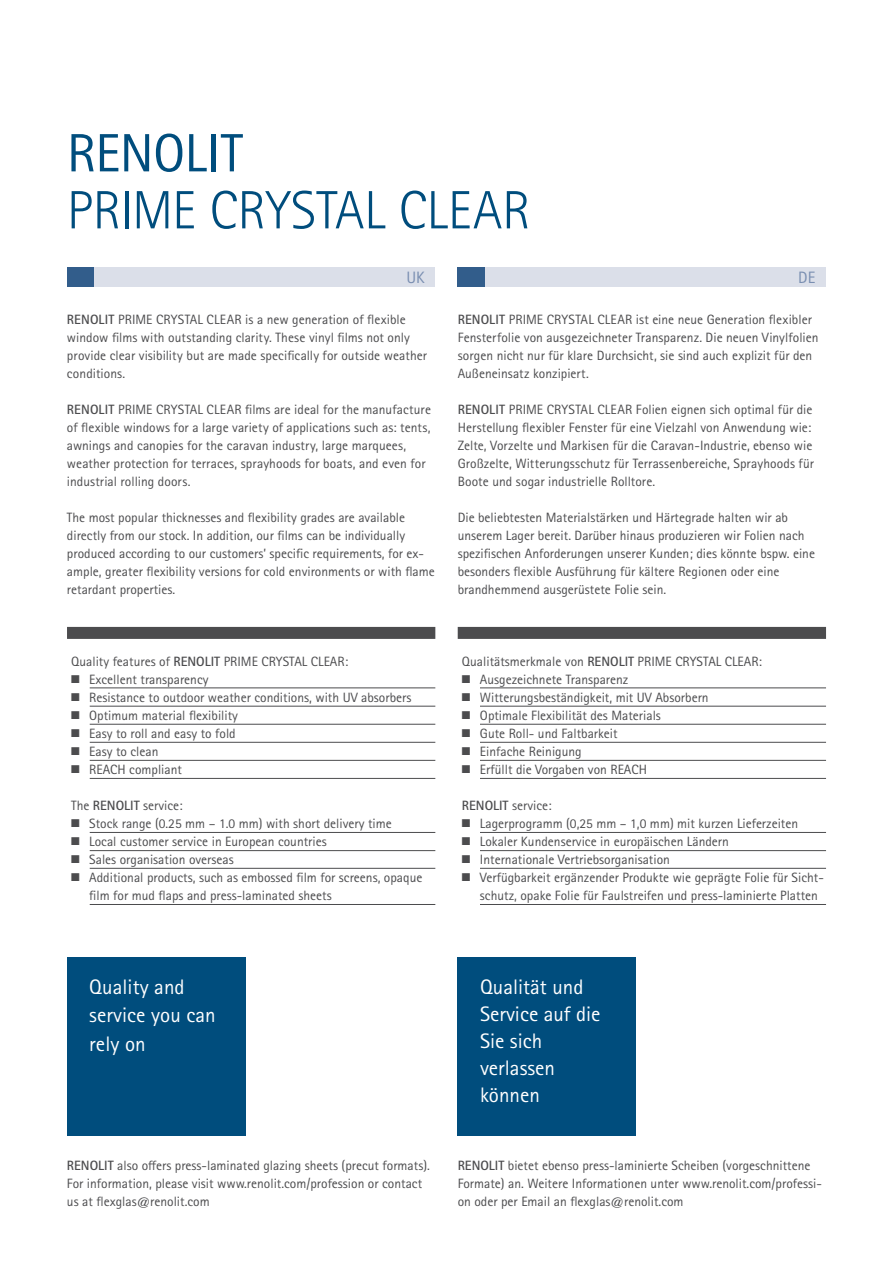
<style>
.page{position:relative;width:893px;height:1263px;background:#fff}
.page>*{position:absolute;margin:0;border:0;box-sizing:border-box;transform-origin:0 0}
.t1{font:300 54px "Rotis Sans Serif Pro";letter-spacing:-.005em;color:#004d7d}
.t2{font:54px "Rotis Sans Serif Pro";letter-spacing:-.01em;color:#004d7d}
.t3{font:21px/27px "Rotis Sans Serif Pro";color:#fff}
.t4{font:16.5px "Rotis Sans Serif Pro";color:#798eb1}
.t5{font:13.5px/18px "Rotis Sans Serif Pro";color:#4c4c4e}
.s1{font-weight:700}
</style>
<div class="page">
<div style="left:67px;top:627px;width:368px;height:12px;background:#4c4c4e"></div>
<div style="left:457px;top:627px;width:369px;height:12px;background:#4c4c4e"></div>
<div style="left:457px;top:957px;width:179px;height:179px;background:#004d7d"></div>
<hr style="left:90px;top:688px;width:345px;height:1px;background:#4c4c4e">
<hr style="left:90px;top:706px;width:345px;height:1px;background:#4c4c4e">
<hr style="left:90px;top:724px;width:345px;height:1px;background:#4c4c4e">
<hr style="left:90px;top:742px;width:345px;height:1px;background:#4c4c4e">
<hr style="left:90px;top:760px;width:345px;height:1px;background:#4c4c4e">
<hr style="left:90px;top:778px;width:345px;height:1px;background:#4c4c4e">
<div style="left:67px;top:957px;width:178px;height:179px;background:#004d7d"></div>
<hr style="left:480px;top:688px;width:346px;height:1px;background:#4c4c4e">
<hr style="left:480px;top:706px;width:346px;height:1px;background:#4c4c4e">
<hr style="left:480px;top:724px;width:346px;height:1px;background:#4c4c4e">
<hr style="left:480px;top:742px;width:346px;height:1px;background:#4c4c4e">
<hr style="left:480px;top:760px;width:346px;height:1px;background:#4c4c4e">
<hr style="left:480px;top:778px;width:346px;height:1px;background:#4c4c4e">
<hr style="left:90px;top:832px;width:345px;height:1px;background:#4c4c4e">
<hr style="left:90px;top:850px;width:345px;height:1px;background:#4c4c4e">
<hr style="left:90px;top:868px;width:345px;height:1px;background:#4c4c4e">
<hr style="left:480px;top:832px;width:346px;height:1px;background:#4c4c4e">
<hr style="left:480px;top:850px;width:346px;height:1px;background:#4c4c4e">
<hr style="left:480px;top:868px;width:346px;height:1px;background:#4c4c4e">
<div style="left:67px;top:268px;width:27px;height:19px;background:#325d8b"></div>
<div style="left:457px;top:268px;width:28px;height:19px;background:#325d8b"></div>
<div style="left:94px;top:268px;width:341px;height:19px;background:#dbdfe9"></div>
<div style="left:485px;top:268px;width:341px;height:19px;background:#dbdfe9"></div>
<hr style="left:90px;top:904px;width:345px;height:1px;background:#4c4c4e">
<hr style="left:480px;top:904px;width:346px;height:1px;background:#4c4c4e">
<h1 class="t2" style="left:67px;top:133px;width:177px">RENOLIT</h1>
<h1 class="t1" style="left:67px;top:190px;width:465px">PRIME CRYSTAL CLEAR</h1>
<p class="t4" style="left:406px;top:271px;width:20px">UK</p>
<p class="t4" style="left:798px;top:271px;width:19px">DE</p>
<p class="t5" style="left:67px;top:311px;width:361px"><span class="s1">RENOLIT</span> PRIME CRYSTAL CLEAR is a new generation of flexible window films with outstanding clarity. These vinyl films not only provide clear visibility but are made specifically for outside weather conditions.</p>
<p class="t5" style="left:67px;top:401px;width:365px"><span class="s1">RENOLIT</span> PRIME CRYSTAL CLEAR films are ideal for the manufacture of flexible windows for a large variety of applications such as: tents, awnings and canopies for the caravan industry, large marquees, weather protection for terraces, sprayhoods for boats, and even for industrial rolling doors.</p>
<p class="t5" style="left:67px;top:509px;width:369px">The most popular thicknesses and flexibility grades are available directly from our stock. In addition, our films can be individually produced according to our customers’ specific requirements, for ex&shy;ample, greater flexibility versions for cold environments or with flame retardant properties.</p>
<p class="t5" style="left:457px;top:311px;width:362px"><span class="s1">RENOLIT</span> PRIME CRYSTAL CLEAR ist eine neue Generation flexibler Fensterfolie von ausgezeichneter Transparenz. Die neuen Vinylfolien sorgen nicht nur für klare Durchsicht, sie sind auch explizit für den Außeneinsatz konzipiert.</p>
<p class="t5" style="left:457px;top:401px;width:358px"><span class="s1">RENOLIT</span> PRIME CRYSTAL CLEAR Folien eignen sich optimal für die Herstellung flexibler Fenster für eine Vielzahl von Anwendung wie:<br>Zelte, Vorzelte und Markisen für die Caravan-Industrie, ebenso wie Großzelte, Witterungsschutz für Terrassenbereiche, Sprayhoods für Boote und sogar industrielle Rolltore.</p>
<p class="t5" style="left:457px;top:509px;width:359px">Die beliebtesten Materialstärken und Härtegrade halten wir ab unserem Lager bereit. Darüber hinaus produzieren wir Folien nach spezifischen Anforderungen unserer Kunden; dies könnte bspw. eine besonders flexible Ausführung für kältere Regionen oder eine brandhemmend ausgerüstete Folie sein.</p>
<p class="t5" style="left:71px;top:653px;width:278px">Quality features of <span class="s1">RENOLIT</span> PRIME CRYSTAL CLEAR:</p>
<p class="t5" style="left:71px;top:671px;width:139px">■ Excellent transparency</p>
<p class="t5" style="left:71px;top:689px;width:342px">■ Resistance to outdoor weather conditions, with UV absorbers</p>
<p class="t5" style="left:71px;top:707px;width:168px">■ Optimum material flexibility</p>
<p class="t5" style="left:71px;top:725px;width:166px">■ Easy to roll and easy to fold</p>
<p class="t5" style="left:71px;top:743px;width:89px">■ Easy to clean</p>
<p class="t5" style="left:71px;top:761px;width:112px">■ REACH compliant</p>
<p class="t5" style="left:71px;top:797px;width:113px">The <span class="s1">RENOLIT</span> service:</p>
<p class="t5" style="left:71px;top:815px;width:322px">■ Stock range (0.25 mm – 1.0 mm) with short delivery time</p>
<p class="t5" style="left:71px;top:833px;width:257px">■ Local customer service in European countries</p>
<p class="t5" style="left:71px;top:851px;width:164px">■ Sales organisation overseas</p>
<p class="t5" style="left:89px;top:869px;width:334px;text-indent:-18px">■ Additional products, such as embossed film for screens, opaque film for mud flaps and press-laminated sheets</p>
<p class="t5" style="left:462px;top:653px;width:302px">Qualitätsmerkmale von <span class="s1">RENOLIT</span> PRIME CRYSTAL CLEAR:</p>
<p class="t5" style="left:462px;top:671px;width:168px">■ Ausgezeichnete Transparenz</p>
<p class="t5" style="left:462px;top:689px;width:248px">■ Witterungsbeständigkeit, mit UV Absorbern</p>
<p class="t5" style="left:462px;top:707px;width:200px">■ Optimale Flexibilität des Materials</p>
<p class="t5" style="left:462px;top:725px;width:157px">■ Gute Roll- und Faltbarkeit</p>
<p class="t5" style="left:462px;top:743px;width:121px">■ Einfache Reinigung</p>
<p class="t5" style="left:462px;top:761px;width:186px">■ Erfüllt die Vorgaben von REACH</p>
<p class="t5" style="left:462px;top:797px;width:91px"><span class="s1">RENOLIT</span> service:</p>
<p class="t5" style="left:462px;top:815px;width:338px">■ Lagerprogramm (0,25 mm – 1,0 mm) mit kurzen Lieferzeiten</p>
<p class="t5" style="left:462px;top:833px;width:268px">■ Lokaler Kundenservice in europäischen Ländern</p>
<p class="t5" style="left:462px;top:851px;width:209px">■ Internationale Vertriebsorganisation</p>
<p class="t5" style="left:480px;top:869px;width:345px;text-indent:-18px">■ Verfügbarkeit ergänzender Produkte wie geprägte Folie für Sicht&shy;schutz, opake Folie für Faulstreifen und press-laminierte Platten</p>
<h2 class="t3" style="left:89px;top:974px;width:128px;line-height:28.5px">Quality and service you can rely on</h2>
<h2 class="t3" style="left:480px;top:975px;width:122px">Qualität und<br>Service auf die<br>Sie sich verlassen können</h2>
<p class="t5" style="left:67px;top:1157px;width:364px"><span class="s1">RENOLIT</span> also offers press-laminated glazing sheets (precut formats).<br>For information, please visit www.renolit.com/profession or contact us at flexglas@renolit.com</p>
<p class="t5" style="left:457px;top:1157px;width:365px"><span class="s1">RENOLIT</span> bietet ebenso press-laminierte Scheiben (vorgeschnittene<br>Formate) an. Weitere Informationen unter www.renolit.com/professi&shy;on oder per Email an flexglas@renolit.com</p>
</div>
